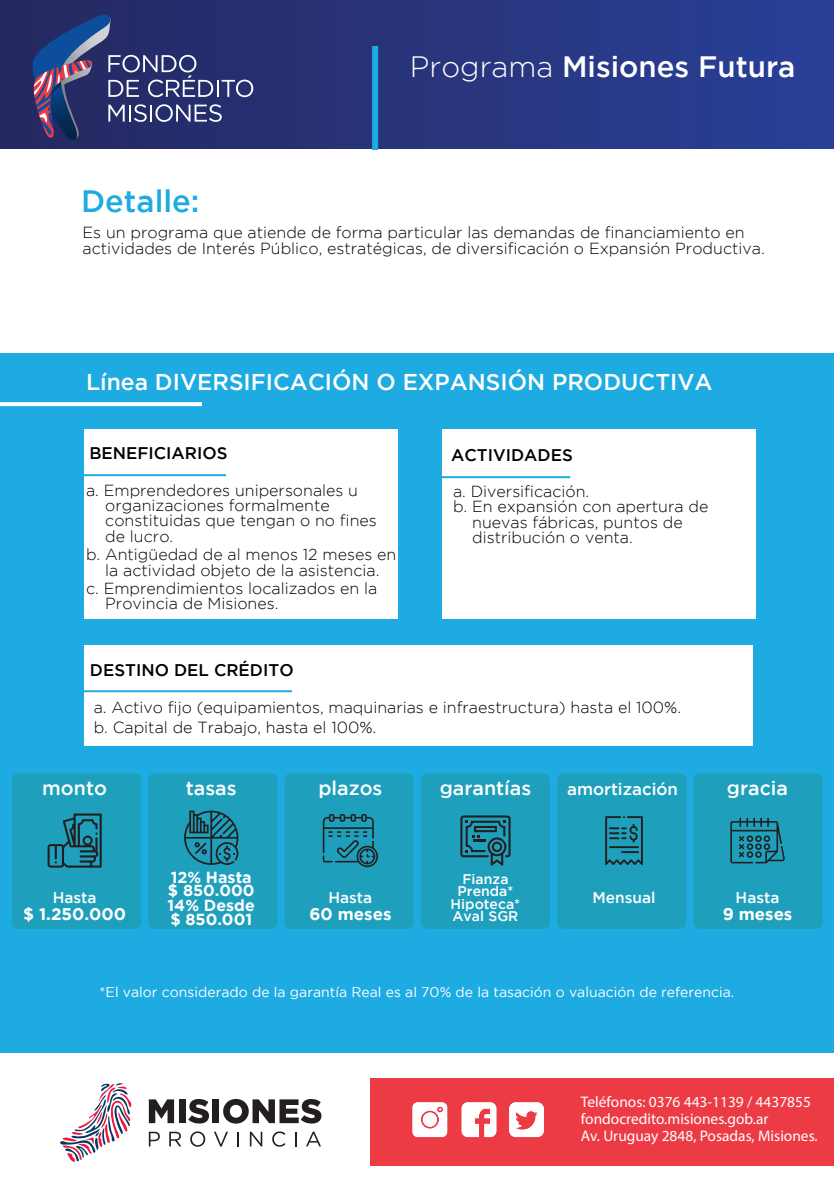
<style>
.page{position:relative;width:834px;height:1191px;background:#fff}
.page>*{position:absolute;margin:0;border:0;box-sizing:border-box;transform-origin:0 0}
.t1{font:500 30.8px "Gotham";color:#1eabe2}
.t2{font:500 29.4px "Gotham";color:#fff}
.t3{font:500 22.8px "Gotham";color:#fff}
.t4{font:500 19.6px "Gotham";color:#fff}
.t5{font:500 16.8px "Gotham";color:#000001}
.t6{font:700 16.8px "Gotham";color:#fff}
.t7{font:500 16.8px "Gotham";color:#fff}
.t8{font:300 16px/15.4px "Gotham";color:#000001}
.t9{font:700 16px/13.2px "Gotham";color:#fff}
.t10{font:15.4px/16.8px "Myriad Pro";color:#fff}
.t11{font:500 15.4px "Gotham";color:#fff}
.t12{font:14px "Gotham";color:#fff}
.t13{font:500 14px/12.6px "Gotham";color:#fff;text-align:center}
.s1{font-weight:300}
</style>
<div class="page">
<div style="left:0;top:0;width:833px;height:149px;background:linear-gradient(to right,#25285f,#2a4097)"></div>
<div style="left:372px;top:46px;width:6px;height:104px;background:#1eabe2"></div>
<svg style="left:28px;top:14px;width:225px;height:128px;background:#3a4178"></svg>
<div style="left:370px;top:1078px;width:463px;height:87px;background:#ed3b46"></div>
<svg style="left:509px;top:1102px;width:34px;height:35px"></svg>
<svg style="left:461px;top:1102px;width:35px;height:35px"></svg>
<svg style="left:412px;top:1102px;width:35px;height:35px"></svg>
<div style="left:423px;top:1112px;width:14px;height:14px;background:#fff;border-radius:50%"></div>
<svg style="left:149px;top:1099px;width:25px;height:24px"></svg>
<div style="left:179px;top:1099px;width:6px;height:24px;background:#231f20"></div>
<svg style="left:188px;top:1099px;width:21px;height:24px"></svg>
<div style="left:213px;top:1099px;width:6px;height:24px;background:#231f20"></div>
<svg style="left:223px;top:1099px;width:98px;height:24px"></svg>
<svg style="left:149px;top:1131px;width:11px;height:15px"></svg>
<svg style="left:169px;top:1131px;width:12px;height:15px"></svg>
<svg style="left:190px;top:1131px;width:15px;height:15px"></svg>
<svg style="left:214px;top:1131px;width:14px;height:15px"></svg>
<svg style="left:237px;top:1132px;width:2px;height:14px"></svg>
<svg style="left:250px;top:1131px;width:12px;height:15px"></svg>
<svg style="left:272px;top:1131px;width:13px;height:15px"></svg>
<svg style="left:295px;top:1132px;width:1px;height:14px"></svg>
<svg style="left:306px;top:1131px;width:15px;height:15px"></svg>
<svg style="left:60px;top:1083px;width:71px;height:79px"></svg>
<div style="left:0;top:352px;width:833px;height:700px;background:#1eabe2"></div>
<div style="left:84px;top:429px;width:313px;height:190px;background:#fff"></div>
<div style="left:84px;top:645px;width:668px;height:100px;background:#fff"></div>
<div style="left:442px;top:429px;width:313px;height:190px;background:#fff"></div>
<svg style="left:0;top:402px;width:202px;height:4px"></svg>
<hr style="left:78px;top:474px;width:148px;height:2px;background:#1eabe2">
<hr style="left:78px;top:690px;width:214px;height:2px;background:#1eabe2">
<hr style="left:438px;top:476px;width:132px;height:2px;background:#1eabe2">
<div style="left:12px;top:773px;width:129px;height:156px;background:#1ea0bd;border-radius:6px"></div>
<div style="left:148px;top:773px;width:129px;height:156px;background:#1ea0bd;border-radius:6px"></div>
<div style="left:284px;top:773px;width:129px;height:156px;background:#1ea0bd;border-radius:6px"></div>
<div style="left:421px;top:773px;width:129px;height:156px;background:#1ea0bd;border-radius:6px"></div>
<div style="left:693px;top:773px;width:129px;height:156px;background:#1ea0bd;border-radius:6px"></div>
<svg style="left:730px;top:817px;width:54px;height:46px"></svg>
<svg style="left:48px;top:813px;width:54px;height:54px"></svg>
<svg style="left:184px;top:810px;width:54px;height:55px"></svg>
<svg style="left:323px;top:814px;width:55px;height:53px"></svg>
<svg style="left:460px;top:815px;width:50px;height:50px"></svg>
<div style="left:557px;top:773px;width:129px;height:156px;background:#1ea0bd"></div>
<h2 class="t2" style="left:410px;top:49px;width:387px"><span class="s1">Programa</span> Misiones Futura</h2>
<h1 class="t1" style="left:81px;top:184px;width:120px">Detalle:</h1>
<p class="t8" style="left:83px;top:224px;width:683px;line-height:16px">Es un programa que atiende de forma particular las demandas de financiamiento en actividades de Interés Público, estratégicas, de diversificación o Expansión Productiva.</p>
<h3 class="t3" style="left:86px;top:369px;width:628px">Línea DIVERSIFICACIÓN O EXPANSIÓN PRODUCTIVA</h3>
<p class="t5" style="left:89px;top:444px;width:140px">BENEFICIARIOS</p>
<p class="t8" style="left:105px;top:482px;width:273px;text-indent:-19px">a. Emprendedores unipersonales u organizaciones formalmente constituidas que tengan o no fines de lucro.</p>
<p class="t8" style="left:86px;top:546px;width:312px;text-align:center">b. Antigüedad de al menos 12 meses en la actividad objeto de la asistencia.</p>
<p class="t8" style="left:105px;top:580px;width:273px;text-indent:-19px">c. Emprendimientos localizados en la<br>Provincia de Misiones.</p>
<p class="t5" style="left:451px;top:445px;width:123px">ACTIVIDADES</p>
<p class="t8" style="left:453px;top:483px;width:138px">a. Diversificación.</p>
<p class="t8" style="left:453px;top:499px;width:257px">b. En expansión con apertura de</p>
<p class="t8" style="left:472px;top:514px;width:212px">nuevas fábricas, puntos de</p>
<p class="t8" style="left:472px;top:530px;width:162px">distribución o venta.</p>
<p class="t5" style="left:90px;top:660px;width:205px">DESTINO DEL CRÉDITO</p>
<p class="t8" style="left:94px;top:697px;width:589px;line-height:19.6px">a. Activo fijo (equipamientos, maquinarias e infraestructura) hasta el 100%. b. Capital de Trabajo, hasta el 100%.</p>
<p class="t4" style="left:42px;top:777px;width:66px">monto</p>
<p class="t11" style="left:53px;top:888px;width:45px">Hasta</p>
<p class="t6" style="left:23px;top:904px;width:104px">$ 1.250.000</p>
<p class="t4" style="left:439px;top:776px;width:93px">garantías</p>
<p class="t4" style="left:318px;top:776px;width:66px">plazos</p>
<p class="t4" style="left:726px;top:776px;width:63px">gracia</p>
<p class="t4" style="left:186px;top:777px;width:52px">tasas</p>
<p class="t7" style="left:567px;top:779px;width:112px">amortización</p>
<p class="t9" style="left:168px;top:870px;width:88px">12% Hasta $ 850.000</p>
<p class="t9" style="left:167px;top:898px;width:89px">14% Desde $ 850.001</p>
<p class="t11" style="left:328px;top:888px;width:45px">Hasta</p>
<p class="t6" style="left:309px;top:904px;width:84px">60 meses</p>
<p class="t13" style="left:450px;top:872px;width:71px">Fianza<br>Prenda*<br>Hipoteca*<br>Aval SGR</p>
<p class="t11" style="left:592px;top:889px;width:65px">Mensual</p>
<p class="t11" style="left:735px;top:889px;width:45px">Hasta</p>
<p class="t6" style="left:722px;top:904px;width:71px">9 meses</p>
<p class="t12" style="left:100px;top:983px;width:636px">*El valor considerado de la garantía Real es al 70% de la tasación o valuación de referencia.</p>
<p class="t10" style="left:581px;top:1093px;width:238px">Teléfonos: 0376 443-1139 / 4437855 fondocredito.misiones.gob.ar<br>Av. Uruguay 2848, Posadas, Misiones.</p>
</div>
